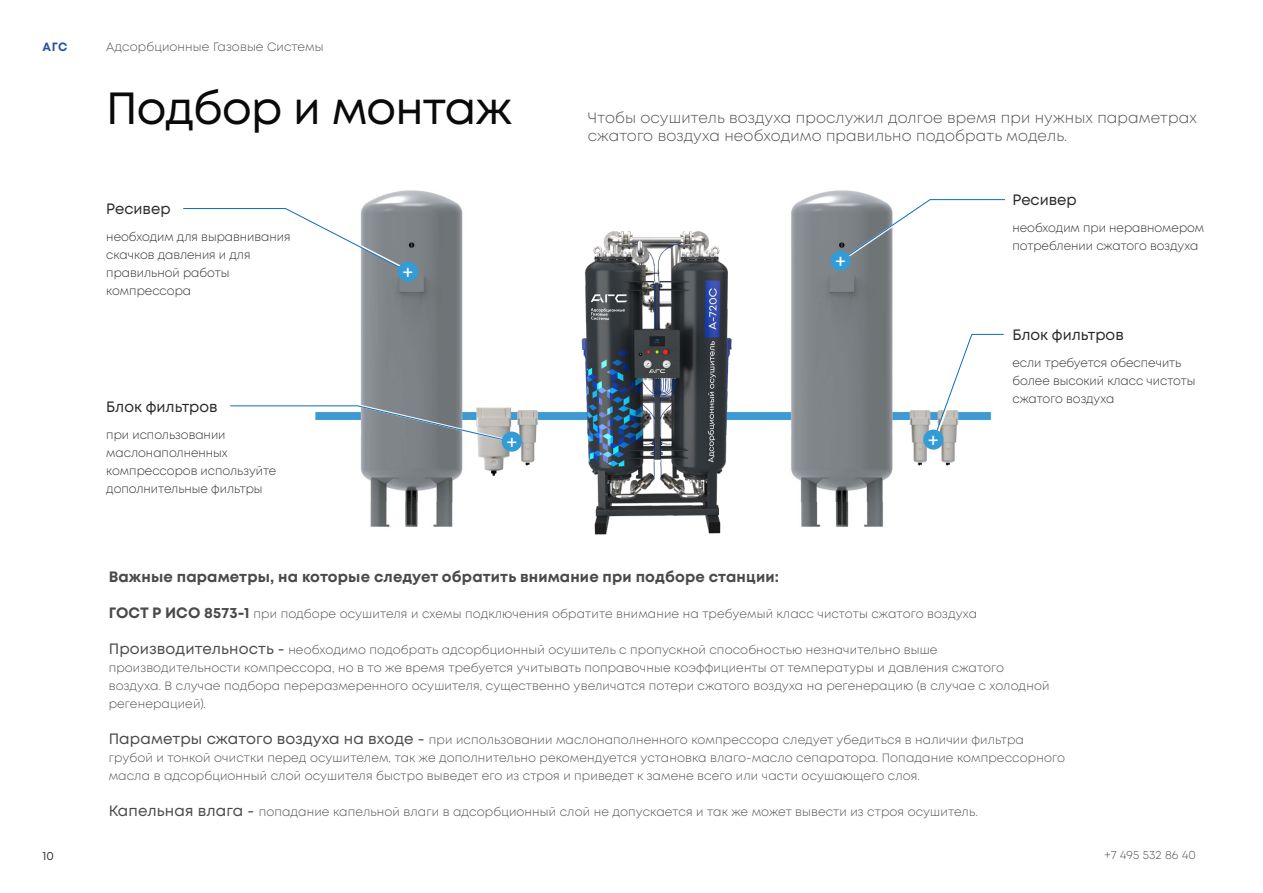
<style>
.page{position:relative;width:1263px;height:893px;background:#fff}
.page>*{position:absolute;margin:0;border:0;box-sizing:border-box;transform-origin:0 0}
.t1{font:45px "Mont";letter-spacing:-.02em;color:#0a0a0a}
.t2{font:19.5px "Mont";color:#fff}
.t3{font:300 15px/18px "Mont";letter-spacing:.01em;color:#4a4a49}
.t4{font:700 15px "Mont";letter-spacing:.01em;color:#4a4a49}
.t5{font:15px "Mont";color:#282827}
.t6{font:300 12px/18px "Mont";letter-spacing:.01em;color:#4a4a49}
.t7{font:300 12px/18px "Mont";color:#282827}
.t8{font:700 12px "Mont";color:#2652a8}
.t9{font:12px "Mont";color:#3c3c3b}
.s1{font-weight:700;font-size:15px}
.s2{font-weight:400;font-size:15px}
</style>
<div class="page">
<img style="left:360px;top:190px;width:597px;height:337px">
<div style="left:588px;top:152px;width:137px;height:401px;background:#fff"></div>
<img style="left:571px;top:227px;width:172px;height:313px">
<svg style="left:360px;top:404px;width:152px;height:28px"></svg>
<svg style="left:230px;top:405px;width:281px;height:37px"></svg>
<div style="left:502px;top:432px;width:20px;height:20px;background:#329cd7;border-radius:50%"></div>
<div style="left:934px;top:333px;width:72px;height:107px;background:#fff"></div>
<svg style="left:933px;top:334px;width:71px;height:106px"></svg>
<div style="left:923px;top:430px;width:20px;height:20px;background:#329cd7;border-radius:50%"></div>
<svg style="left:360px;top:207px;width:50px;height:66px"></svg>
<svg style="left:183px;top:208px;width:226px;height:64px"></svg>
<div style="left:398px;top:262px;width:20px;height:20px;background:#329cd7;border-radius:50%"></div>
<svg style="left:841px;top:198px;width:116px;height:64px"></svg>
<svg style="left:840px;top:199px;width:165px;height:62px"></svg>
<div style="left:830px;top:251px;width:21px;height:20px;background:#329cd7;border-radius:50%"></div>
<p class="t8" style="left:43px;top:39px;width:26px">АГС</p>
<p class="t6" style="left:106px;top:38px;width:219px">Адсорбционные Газовые Системы</p>
<h1 class="t1" style="left:106px;top:79px;width:407px">Подбор и монтаж</h1>
<p class="t5" style="left:106px;top:199px;width:66px">Ресивер</p>
<p class="t7" style="left:106px;top:228px;width:186px">необходим для выравнивания скачков давления и для правильной работы компрессора</p>
<p class="t5" style="left:106px;top:397px;width:113px">Блок фильтров</p>
<p class="t7" style="left:106px;top:426px;width:172px">при использовании маслонаполненных компрессоров используйте дополнительные фильтры</p>
<h2 class="t2" style="left:403px;top:260px;width:12px">+</h2>
<h2 class="t2" style="left:507px;top:429px;width:12px">+</h2>
<p class="t3" style="left:588px;top:109px;width:610px">Чтобы осушитель воздуха прослужил долгое время при нужных параметрах сжатого воздуха необходимо правильно подобрать модель.</p>
<h2 class="t2" style="left:835px;top:248px;width:12px">+</h2>
<h2 class="t2" style="left:928px;top:427px;width:12px">+</h2>
<p class="t5" style="left:1012px;top:190px;width:66px">Ресивер</p>
<p class="t7" style="left:1012px;top:219px;width:193px">необходим при неравномером потреблении сжатого воздуха</p>
<p class="t5" style="left:1012px;top:325px;width:113px">Блок фильтров</p>
<p class="t7" style="left:1012px;top:354px;width:184px">если требуется обеспечить более высокий класс чистоты сжатого воздуха</p>
<p class="t4" style="left:109px;top:567px;width:672px">Важные параметры, на которые следует обратить внимание при подборе станции:</p>
<p class="t6" style="left:109px;top:605px;width:870px"><span class="s1">ГОСТ Р ИСО 8573-1</span> при подборе осушителя и схемы подключения обратите внимание на требуемый класс чистоты сжатого воздуха</p>
<p class="t6" style="left:109px;top:641px;width:942px"><span class="s2">Производительность -</span> необходимо подобрать адсорбционный осушитель с пропускной способностью незначительно выше производительности компрессора, но в то же время требуется учитывать поправочные коэффициенты от температуры и давления сжатого воздуха. В случае подбора переразмеренного осушителя, существенно увеличатся потери сжатого воздуха на регенерацию (в случае с холодной регенерацией).</p>
<p class="t6" style="left:109px;top:731px;width:958px"><span class="s2">Параметры сжатого воздуха на входе -</span> при использовании маслонаполненного компрессора следует убедиться в наличии фильтра грубой и тонкой очистки перед осушителем, так же дополнительно рекомендуется установка влаго-масло сепаратора. Попадание компрессорного масла в адсорбционный слой осушителя быстро выведет его из строя и приведет к замене всего или части осушающего слоя.</p>
<p class="t6" style="left:109px;top:803px;width:870px"><span class="s2">Капельная влага -</span> попадание капельной влаги в адсорбционный слой не допускается и так же может вывести из строя осушитель.</p>
<p class="t9" style="left:43px;top:848px;width:13px">10</p>
<p class="t6" style="left:1105px;top:846px;width:93px">+7 495 532 86 40</p>
</div>
